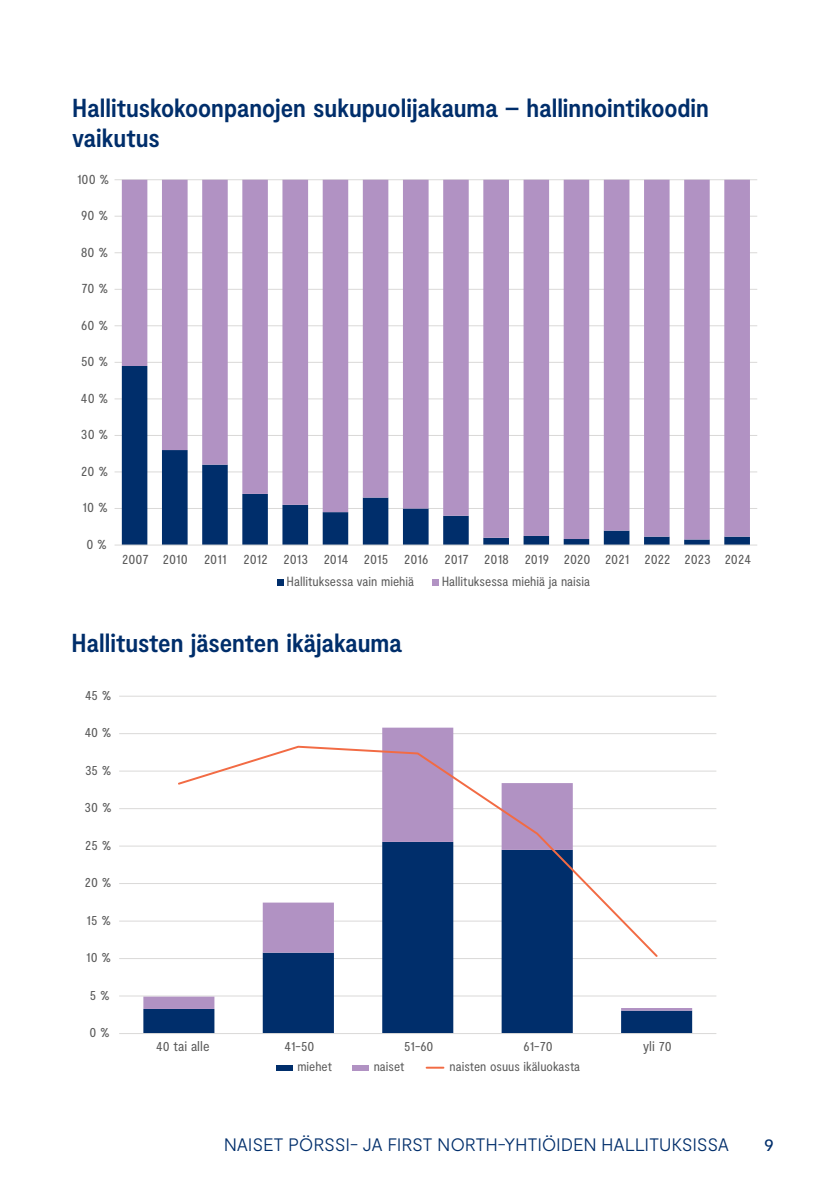
<style>
.page{position:relative;width:840px;height:1191px;background:#fff}
.page>*{position:absolute;margin:0;border:0;box-sizing:border-box;transform-origin:0 0}
.Kaavio___Luettelo_Otsikko{font:700 condensed 26px/30px "Moderat";color:#002e6b}
.t1{font:300 18px "Moderat";letter-spacing:-.015em;color:#002e6b}
.t2{font:18px "Moderat";color:#002e6b}
.t3{font:condensed 14.2px "Moderat";color:#595959}
.t4{font:condensed 14px "Moderat";color:#595959}
.t5{font:condensed 13.2px "Moderat";color:#595959}
</style>
<div class="page">
<hr style="left:114px;top:179px;width:642px;height:1px;background:#dad9d8">
<hr style="left:114px;top:216px;width:642px;height:1px;background:#dad9d8">
<hr style="left:114px;top:252px;width:642px;height:1px;background:#dad9d8">
<hr style="left:114px;top:289px;width:642px;height:1px;background:#dad9d8">
<hr style="left:114px;top:325px;width:642px;height:1px;background:#dad9d8">
<hr style="left:114px;top:362px;width:642px;height:1px;background:#dad9d8">
<hr style="left:114px;top:398px;width:642px;height:1px;background:#dad9d8">
<hr style="left:114px;top:435px;width:642px;height:1px;background:#dad9d8">
<hr style="left:114px;top:471px;width:642px;height:1px;background:#dad9d8">
<hr style="left:114px;top:508px;width:642px;height:1px;background:#dad9d8">
<svg style="left:122px;top:539px;width:627px;height:5px;fill:#002e6b"></svg>
<svg style="left:122px;top:180px;width:627px;height:359px;fill:#b192c3"></svg>
<hr style="left:114px;top:544px;width:642px;height:1px;background:#dad9d8">
<svg style="left:277px;top:579px;width:6px;height:6px"></svg>
<div style="left:432px;top:579px;width:7px;height:6px;background:#b192c3"></div>
<hr style="left:119px;top:696px;width:597px;height:1px;background:#dad9d8">
<hr style="left:119px;top:733px;width:597px;height:1px;background:#dad9d8">
<hr style="left:119px;top:770px;width:597px;height:1px;background:#dad9d8">
<hr style="left:119px;top:808px;width:597px;height:1px;background:#dad9d8">
<hr style="left:119px;top:845px;width:597px;height:1px;background:#dad9d8">
<hr style="left:119px;top:883px;width:597px;height:1px;background:#dad9d8">
<hr style="left:119px;top:920px;width:597px;height:1px;background:#dad9d8">
<hr style="left:119px;top:958px;width:597px;height:1px;background:#dad9d8">
<hr style="left:119px;top:995px;width:597px;height:1px;background:#dad9d8">
<svg style="left:143px;top:1010px;width:548px;height:23px;fill:#002e6b"></svg>
<svg style="left:143px;top:727px;width:548px;height:283px"></svg>
<hr style="left:119px;top:1033px;width:597px;height:1px;background:#dad9d8">
<svg style="left:176px;top:744px;width:483px;height:214px"></svg>
<div style="left:276px;top:1065px;width:17px;height:5px;background:#002e6b"></div>
<div style="left:351px;top:1065px;width:17px;height:5px;background:#b192c3"></div>
<svg style="left:426px;top:1066px;width:17px;height:2px"></svg>
<p class="Kaavio___Luettelo_Otsikko" style="left:72px;top:94px;width:638px">Hallituskokoonpanojen sukupuolijakauma – hallinnointikoodin vaikutus</p>
<p class="t3" style="left:77px;top:170px;width:34px">100 %</p>
<p class="t3" style="left:81px;top:207px;width:28px">90 %</p>
<p class="t3" style="left:81px;top:243px;width:29px">80 %</p>
<p class="t3" style="left:81px;top:280px;width:28px">70 %</p>
<p class="t3" style="left:81px;top:316px;width:28px">60 %</p>
<p class="t3" style="left:81px;top:353px;width:29px">50 %</p>
<p class="t3" style="left:81px;top:390px;width:29px">40 %</p>
<p class="t3" style="left:81px;top:426px;width:29px">30 %</p>
<p class="t3" style="left:81px;top:463px;width:29px">20 %</p>
<p class="t3" style="left:83px;top:499px;width:27px">10 %</p>
<p class="t3" style="left:86px;top:536px;width:22px">0 %</p>
<p class="t3" style="left:122px;top:551px;width:630px">2007 2010 2011 2012 2013 2014 2015 2016 2017 2018 2019 2020 2021 2022 2023 2024</p>
<p class="t5" style="left:286px;top:574px;width:129px">Hallituksessa vain miehiä</p>
<p class="t5" style="left:441px;top:574px;width:150px">Hallituksessa miehiä ja naisia</p>
<p class="Kaavio___Luettelo_Otsikko" style="left:71px;top:628px;width:331px">Hallitusten jäsenten ikäjakauma</p>
<p class="t4" style="left:85px;top:687px;width:28px">45 %</p>
<p class="t4" style="left:85px;top:724px;width:28px">40 %</p>
<p class="t4" style="left:85px;top:761px;width:28px">35 %</p>
<p class="t4" style="left:85px;top:799px;width:29px">30 %</p>
<p class="t4" style="left:85px;top:836px;width:28px">25 %</p>
<p class="t4" style="left:85px;top:874px;width:28px">20 %</p>
<p class="t4" style="left:86px;top:911px;width:26px">15 %</p>
<p class="t4" style="left:86px;top:949px;width:26px">10 %</p>
<p class="t4" style="left:90px;top:986px;width:21px">5 %</p>
<p class="t4" style="left:90px;top:1024px;width:22px">0 %</p>
<p class="t4" style="left:156px;top:1038px;width:55px">40 tai alle</p>
<p class="t4" style="left:284px;top:1038px;width:31px">41-50</p>
<p class="t4" style="left:404px;top:1038px;width:31px">51-60</p>
<p class="t4" style="left:523px;top:1038px;width:31px">61-70</p>
<p class="t4" style="left:643px;top:1038px;width:30px">yli 70</p>
<p class="t5" style="left:297px;top:1059px;width:36px">miehet</p>
<p class="t5" style="left:373px;top:1059px;width:32px">naiset</p>
<p class="t5" style="left:449px;top:1059px;width:132px">naisten osuus ikäluokasta</p>
<p class="t1" style="left:223px;top:1134px;width:506px">NAISET PÖRSSI- JA FIRST NORTH-YHTIÖIDEN HALLITUKSISSA</p>
<p class="t2" style="left:763px;top:1134px;width:11px">9</p>
</div>
